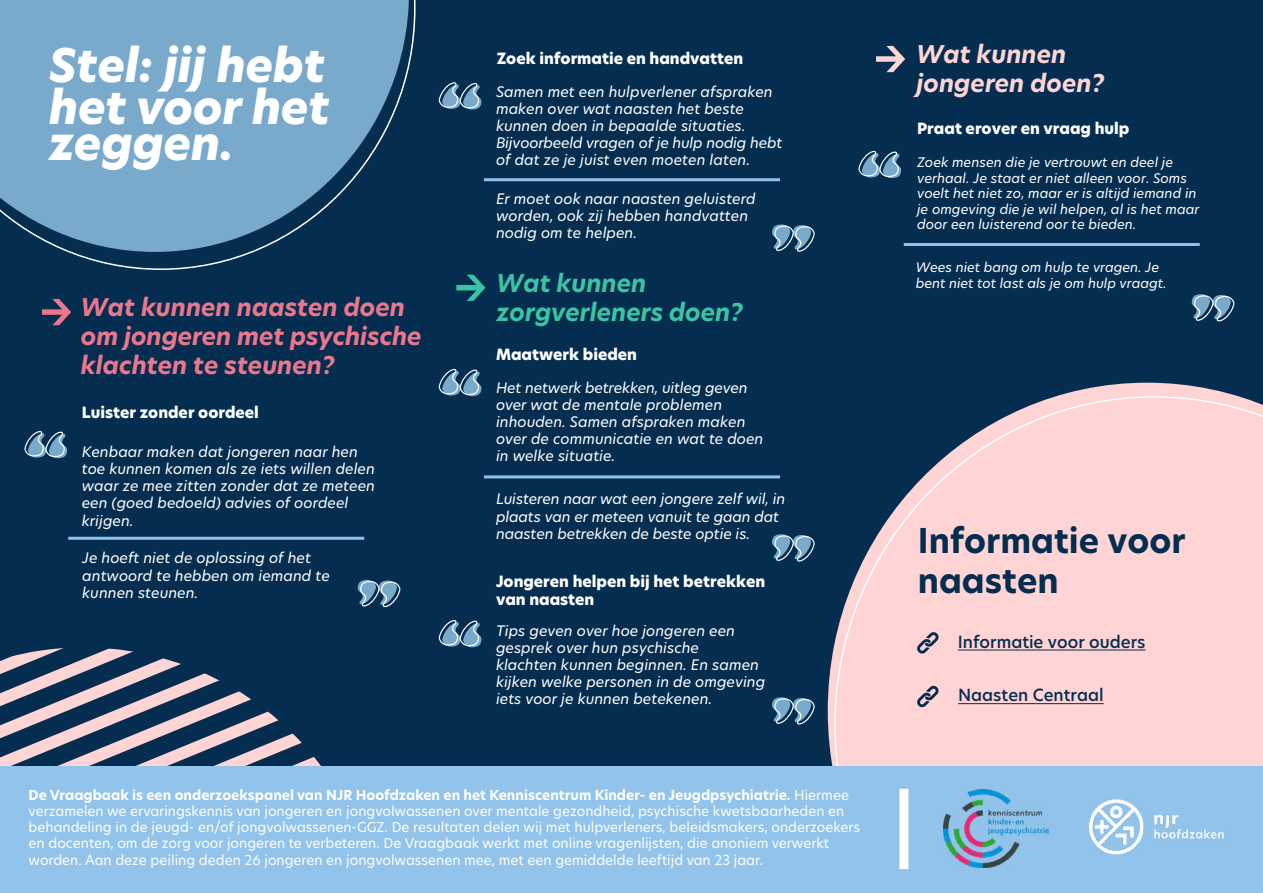
<style>
.page{position:relative;width:1263px;height:893px;background:#042d50}
.page>*{position:absolute;margin:0;border:0;box-sizing:border-box;transform-origin:0 0}
.t1{font:italic 800 45.3px/42px "New Hero";color:#fff}
.t2{font:700 33.6px/40.3px "Hero New";color:#042d50}
.t3{font:italic 700 24px/28.8px "Hero New";color:#eb778c}
.t4{font:italic 700 24px/28.8px "Hero New";color:#3bc4a4}
.t5{font:italic 700 24px/28.8px "Hero New";color:#ffd4d4}
.t6{font:500 16.5px "Hero New";color:#042d50}
.t7{font:800 15.15px/18.3px "Hero New";color:#fff}
.t8{font:italic 14.25px/17.1px "Hero New";color:#fff}
.t9{font:13.5px/16.2px "Hero New";color:#fff}
.t10{font:italic 13.05px/15.6px "Hero New";color:#fff}
.s1{font-weight:700}
</style>
<div class="page">
<svg style="left:0;top:0;width:415px;height:270px"></svg>
<svg style="left:828px;top:383px;width:409px;height:383px"></svg>
<svg style="left:834px;top:396px;width:429px;height:370px;background:#dbbcc1"></svg>
<svg style="left:0;top:648px;width:321px;height:118px"></svg>
<hr style="left:484px;top:178px;width:296px;height:3px;background:#91c3eb">
<svg style="left:772px;top:224px;width:43px;height:28px"></svg>
<svg style="left:438px;top:82px;width:44px;height:28px"></svg>
<hr style="left:68px;top:537px;width:296px;height:3px;background:#91c3eb">
<svg style="left:42px;top:299px;width:29px;height:26px"></svg>
<svg style="left:357px;top:580px;width:44px;height:28px"></svg>
<svg style="left:24px;top:431px;width:44px;height:28px"></svg>
<hr style="left:484px;top:475px;width:296px;height:3px;background:#91c3eb">
<svg style="left:456px;top:275px;width:29px;height:26px"></svg>
<svg style="left:772px;top:534px;width:43px;height:28px"></svg>
<svg style="left:438px;top:368px;width:44px;height:28px"></svg>
<svg style="left:772px;top:697px;width:43px;height:28px"></svg>
<svg style="left:438px;top:620px;width:44px;height:28px"></svg>
<hr style="left:904px;top:243px;width:296px;height:3px;background:#91c3eb">
<svg style="left:876px;top:46px;width:29px;height:26px"></svg>
<svg style="left:1191px;top:294px;width:44px;height:28px"></svg>
<svg style="left:858px;top:150px;width:44px;height:28px"></svg>
<div style="left:0;top:766px;width:1263px;height:127px;background:#91c3eb"></div>
<div style="left:899px;top:789px;width:9px;height:80px;background:#fff"></div>
<svg style="left:917px;top:686px;width:22px;height:21px"></svg>
<svg style="left:917px;top:632px;width:22px;height:22px"></svg>
<img style="left:943px;top:789px;width:105px;height:79px">
<img style="left:1088px;top:799px;width:137px;height:56px">
<hr style="left:958px;top:703px;width:145px;height:1px;background:#042d50">
<hr style="left:958px;top:650px;width:187px;height:1px;background:#042d50">
<h1 class="t1" style="left:49px;top:45px;width:282px">Stel: jij hebt het voor het</h1>
<h1 class="t1" style="left:49px;top:123px;width:185px">zeggen.</h1>
<h3 class="t3" style="left:81px;top:293px;width:342px">Wat kunnen naasten doen om jongeren met psychische klachten te steunen?</h3>
<p class="t7" style="left:82px;top:404px;width:179px">Luister zonder oordeel</p>
<p class="t8" style="left:82px;top:443px;width:295px">Kenbaar maken dat jongeren naar hen toe kunnen komen als ze iets willen delen waar ze mee zitten zonder dat ze meteen een (goed bedoeld) advies of oordeel krijgen.</p>
<p class="t8" style="left:82px;top:549px;width:249px">Je hoeft niet de oplossing of het antwoord te hebben om iemand te kunnen steunen.</p>
<p class="t7" style="left:497px;top:49px;width:248px">Zoek informatie en handvatten</p>
<p class="t8" style="left:496px;top:83px;width:288px">Samen met een hulpverlener afspraken maken over wat naasten het beste kunnen doen in bepaalde situaties.<br>Bijvoorbeeld vragen of je hulp nodig hebt of dat ze je juist even moeten laten.</p>
<p class="t8" style="left:496px;top:190px;width:261px">Er moet ook naar naasten geluisterd worden, ook zij hebben handvatten nodig om te helpen.</p>
<h3 class="t4" style="left:497px;top:269px;width:248px">Wat kunnen zorgverleners doen?</h3>
<p class="t7" style="left:496px;top:346px;width:143px">Maatwerk bieden</p>
<p class="t8" style="left:496px;top:379px;width:269px">Het netwerk betrekken, uitleg geven over wat de mentale problemen inhouden. Samen afspraken maken over de communicatie en wat te doen in welke situatie.</p>
<p class="t8" style="left:496px;top:490px;width:291px">Luisteren naar wat een jongere zelf wil, in plaats van er meteen vanuit te gaan dat naasten betrekken de beste optie is.</p>
<p class="t7" style="left:496px;top:572px;width:271px">Jongeren helpen bij het betrekken van naasten</p>
<p class="t8" style="left:496px;top:622px;width:271px">Tips geven over hoe jongeren een gesprek over hun psychische<br>klachten kunnen beginnen. En samen kijken welke personen in de omgeving iets voor je kunnen betekenen.</p>
<p class="t9" style="left:29px;top:786px;width:833px"><span class="s1">De Vraagbaak is een onderzoekspanel van NJR Hoofdzaken en het Kenniscentrum Kinder- en Jeugdpsychiatrie.</span> Hiermee verzamelen we ervaringskennis van jongeren en jongvolwassenen over mentale gezondheid, psychische kwetsbaarheden en behandeling in de jeugd- en/of jongvolwassenen-GGZ. De resultaten delen wij met hulpverleners, beleidsmakers, onderzoekers en docenten, om de zorg voor jongeren te verbeteren. De Vraagbaak werkt met online vragenlijsten, die anoniem verwerkt worden. Aan deze peiling deden 26 jongeren en jongvolwassenen mee, met een gemiddelde leeftijd van 23 jaar.</p>
<h3 class="t5" style="left:916px;top:40px;width:189px">Wat kunnen jongeren doen?</h3>
<p class="t7" style="left:917px;top:119px;width:214px">Praat erover en vraag hulp</p>
<p class="t10" style="left:917px;top:154px;width:284px">Zoek mensen die je vertrouwt en deel je verhaal. Je staat er niet alleen voor. Soms voelt het niet zo, maar er is altijd iemand in je omgeving die je wil helpen, al is het maar door een luisterend oor te bieden.</p>
<p class="t10" style="left:916px;top:259px;width:252px">Wees niet bang om hulp te vragen. Je bent niet tot last als je om hulp vraagt.</p>
<h2 class="t2" style="left:918px;top:520px;width:269px">Informatie voor naasten</h2>
<p class="t6" style="left:958px;top:630px;width:189px">Informatie voor ouders</p>
<p class="t6" style="left:958px;top:684px;width:147px">Naasten Centraal</p>
</div>
